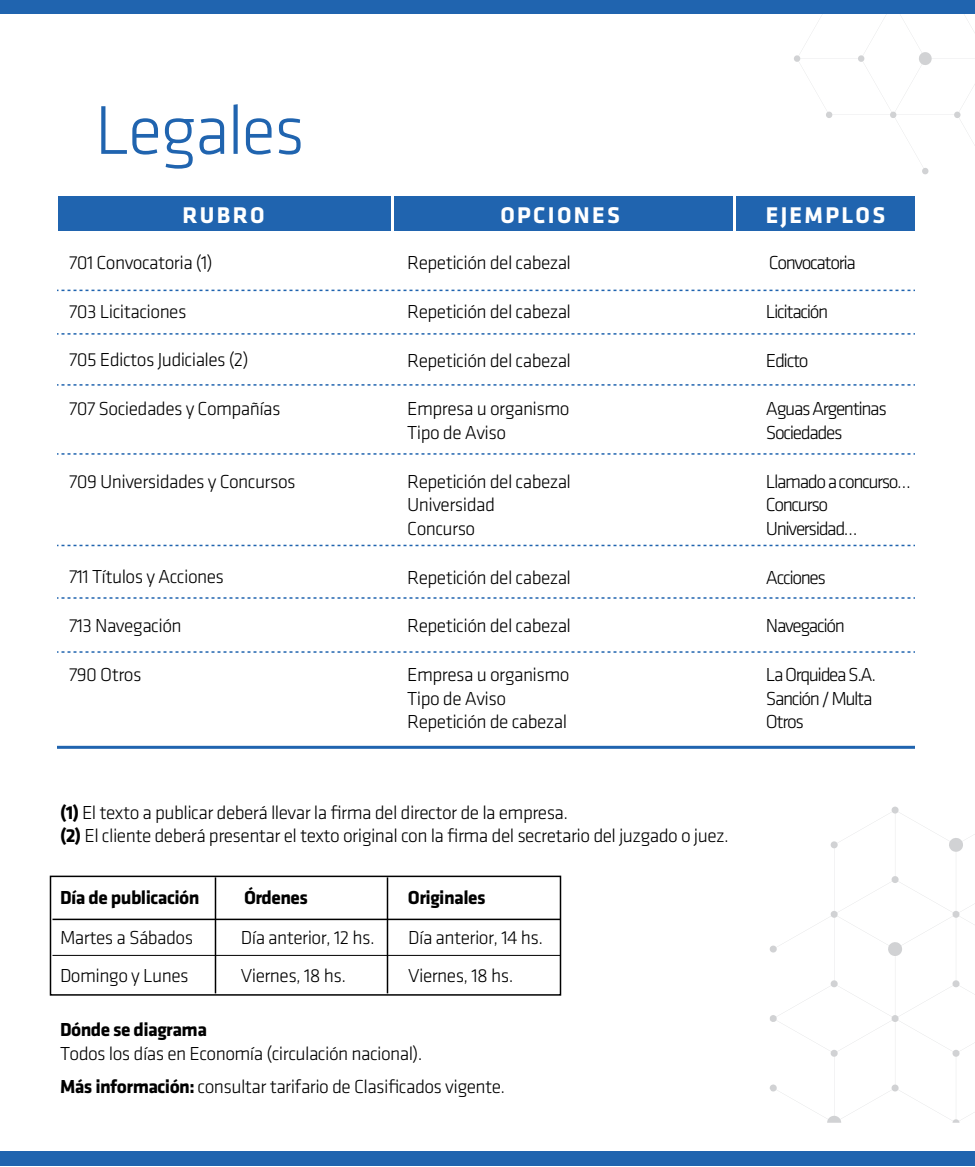
<style>
.page{position:relative;width:975px;height:1167px;background:#fff}
.page>*{position:absolute;margin:0;border:0;box-sizing:border-box;transform-origin:0 0}
.t1{font:300 71.55px "Klavika";letter-spacing:-.03em;color:#2064af}
.t2{font:700 23.55px "Klavika";letter-spacing:.1em;color:#fff}
.t3{font:300 19.5px/23.4px "Klavika";letter-spacing:-.03em;color:#000}
.t4{font:300 19.5px/23.4px "Klavika";letter-spacing:-.07em;color:#000}
.t5{font:700 19.5px "Klavika";letter-spacing:-.03em;color:#000}
.s1{font-weight:700}
</style>
<div class="page">
<svg style="left:794px;top:14px;width:181px;height:160px"></svg>
<svg style="left:770px;top:806px;width:205px;height:316px"></svg>
<div style="left:58px;top:196px;width:334px;height:35px;background:#2064af"></div>
<div style="left:0;top:1150px;width:975px;height:15px;background:#2064af"></div>
<div style="left:0;top:0;width:975px;height:14px;background:#2064af"></div>
<div style="left:394px;top:196px;width:340px;height:35px;background:#2064af"></div>
<div style="left:736px;top:196px;width:179px;height:35px;background:#2064af"></div>
<svg style="left:57px;top:290px;width:858px;height:1px"></svg>
<svg style="left:57px;top:333px;width:858px;height:1px"></svg>
<svg style="left:57px;top:384px;width:858px;height:2px"></svg>
<svg style="left:57px;top:453px;width:858px;height:1px"></svg>
<svg style="left:57px;top:544px;width:858px;height:2px"></svg>
<svg style="left:57px;top:597px;width:858px;height:1px"></svg>
<svg style="left:57px;top:651px;width:858px;height:1px"></svg>
<hr style="left:57px;top:746px;width:858px;height:2px;background:#2064af">
<hr style="left:52px;top:918px;width:508px;height:2px;background:#000">
<hr style="left:52px;top:955px;width:508px;height:1px;background:#000">
<hr style="left:215px;top:877px;width:1px;height:116px;background:#000">
<hr style="left:387px;top:877px;width:1px;height:116px;background:#000">
<div style="left:50px;top:875px;width:511px;height:120px;border:2px solid #000"></div>
<h1 class="t1" style="left:95px;top:93px;width:212px">Legales</h1>
<p class="t2" style="left:182px;top:202px;width:84px">RUBRO</p>
<p class="t2" style="left:500px;top:202px;width:121px">OPCIONES</p>
<p class="t2" style="left:766px;top:202px;width:121px">EJEMPLOS</p>
<p class="t3" style="left:69px;top:251px;width:145px">701 Convocatoria (1)</p>
<p class="t3" style="left:69px;top:299px;width:119px">703 Licitaciones</p>
<p class="t3" style="left:69px;top:348px;width:181px">705 Edictos Judiciales (2)</p>
<p class="t3" style="left:69px;top:397px;width:213px">707 Sociedades y Compañías</p>
<p class="t3" style="left:69px;top:470px;width:228px">709 Universidades y Concursos</p>
<p class="t3" style="left:69px;top:565px;width:157px">711 Títulos y Acciones</p>
<p class="t3" style="left:69px;top:614px;width:114px">713 Navegación</p>
<p class="t3" style="left:69px;top:663px;width:74px">790 Otros</p>
<p class="t3" style="left:407px;top:251px;width:165px">Repetición del cabezal</p>
<p class="t3" style="left:407px;top:300px;width:165px">Repetición del cabezal</p>
<p class="t3" style="left:407px;top:348px;width:165px">Repetición del cabezal</p>
<p class="t3" style="left:407px;top:397px;width:164px">Empresa u organismo<br>Tipo de Aviso</p>
<p class="t3" style="left:407px;top:470px;width:165px">Repetición del cabezal<br>Universidad<br>Concurso</p>
<p class="t3" style="left:407px;top:565px;width:165px">Repetición del cabezal</p>
<p class="t3" style="left:407px;top:614px;width:165px">Repetición del cabezal</p>
<p class="t3" style="left:407px;top:663px;width:164px">Empresa u organismo<br>Tipo de Aviso<br>Repetición de cabezal</p>
<p class="t3" style="left:60px;top:801px;width:670px"><span class="s1">(1)</span> El texto a publicar deberá llevar la firma del director de la empresa.<br><span class="s1">(2)</span> El cliente deberá presentar el texto original con la firma del secretario del juzgado o juez.</p>
<p class="t5" style="left:60px;top:886px;width:141px">Día de publicación</p>
<p class="t5" style="left:244px;top:886px;width:65px">Órdenes</p>
<p class="t5" style="left:408px;top:886px;width:79px">Originales</p>
<p class="t3" style="left:60px;top:919px;width:135px;line-height:37.5px">Martes a Sábados<br>Domingo y Lunes</p>
<p class="t3" style="left:241px;top:919px;width:135px;line-height:37.5px">Día anterior, 12 hs.<br>Viernes, 18 hs.</p>
<p class="t3" style="left:408px;top:919px;width:136px;line-height:37.5px">Día anterior, 14 hs.<br>Viernes, 18 hs.</p>
<p class="t5" style="left:60px;top:1019px;width:149px">Dónde se diagrama</p>
<p class="t3" style="left:60px;top:1036px;width:447px;line-height:33.3px">Todos los días en Economía (circulación nacional).<br><span class="s1">Más información:</span> consultar tarifario de Clasificados vigente.</p>
<p class="t4" style="left:769px;top:251px;width:89px">Convocatoria</p>
<p class="t4" style="left:766px;top:300px;width:64px">Licitación</p>
<p class="t3" style="left:766px;top:348px;width:44px">Edicto</p>
<p class="t4" style="left:766px;top:397px;width:122px">Aguas Argentinas<br>Sociedades</p>
<p class="t4" style="left:766px;top:470px;width:147px">Llamado a concurso…<br>Concurso<br>Universidad…</p>
<p class="t4" style="left:766px;top:565px;width:61px">Acciones</p>
<p class="t4" style="left:766px;top:614px;width:80px">Navegación</p>
<p class="t4" style="left:766px;top:663px;width:112px">La Orquidea S.A.<br>Sanción / Multa<br>Otros</p>
</div>
